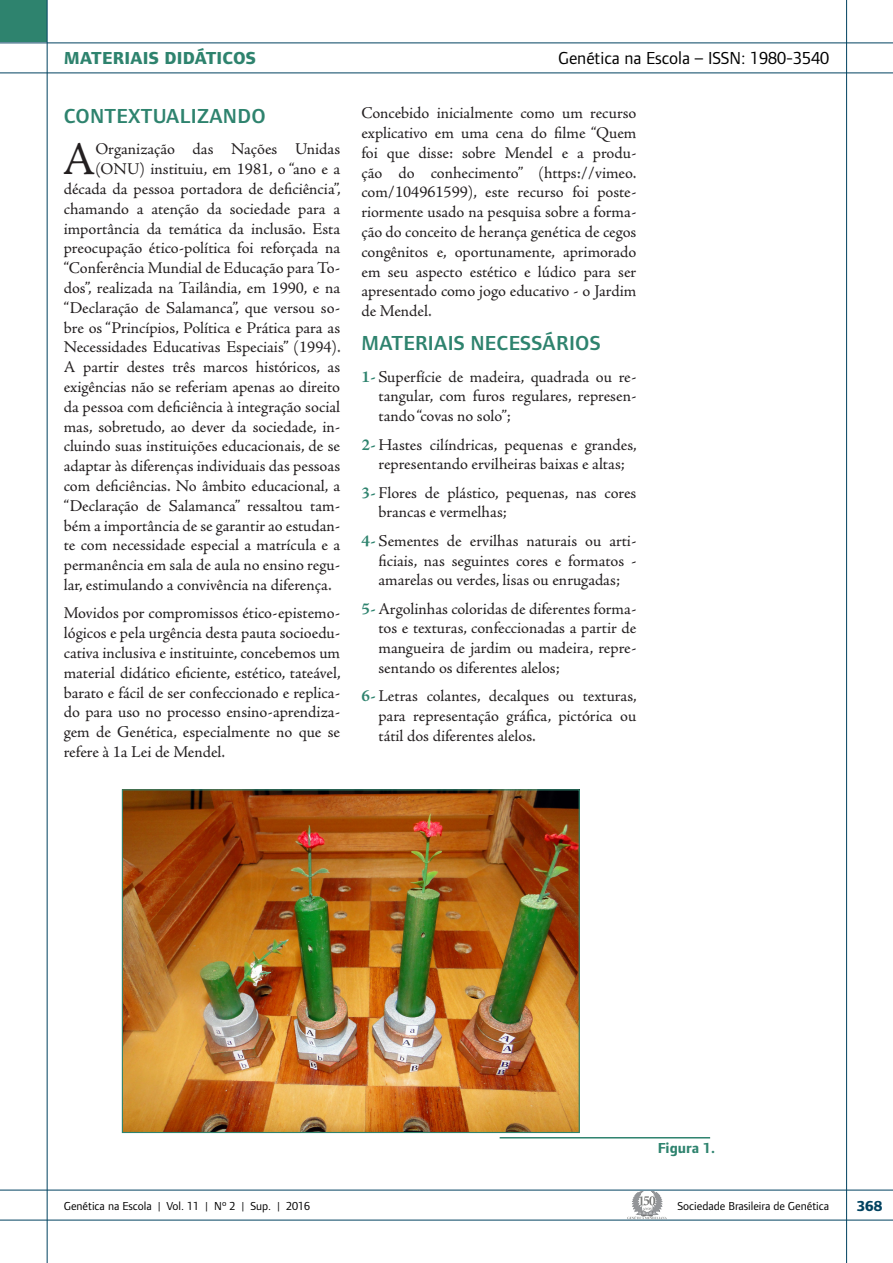
<style>
.page{position:relative;width:893px;height:1263px;background:#fff}
.page>*{position:absolute;margin:0;border:0;box-sizing:border-box;transform-origin:0 0}
.Texto{font:46.8px "Adobe Jenson Pro";color:#231f20}
.Quadro_inicial{font:600 21px "Foundry Form Sans";letter-spacing:.015em;color:#2e836e}
.t1{font:18px "Foundry Form Sans";color:#000}
.t2{font:800 18px "Foundry Form Sans";letter-spacing:.015em;color:#2e836e}
.Texto-2{font:16.5px/19.8px "Adobe Jenson Pro";color:#231f20;text-align:justify}
.Texto-3{font:700 15px "Foundry Form Sans";color:#2e836e}
.t3{font:800 15px "Foundry Form Sans";color:#014260}
.t4{font:12px "Foundry Form Sans";color:#000}
.s1{font-weight:700;color:#2e836e}
</style>
<div class="page">
<img style="left:124px;top:791px;width:454px;height:340px">
<div style="left:122px;top:789px;width:458px;height:344px;border:1px solid #2e836e"></div>
<hr style="left:500px;top:1137px;width:210px;height:1px;background:#2e836e">
<div style="left:0;top:0;width:47px;height:42px;background:#2e836e"></div>
<hr style="left:47px;top:0;width:1px;height:1263px;background:#014260">
<hr style="left:846px;top:0;width:1px;height:1263px;background:#014260">
<hr style="left:0;top:1190px;width:893px;height:1px;background:#014260">
<hr style="left:0;top:1220px;width:893px;height:1px;background:#014260">
<hr style="left:0;top:43px;width:893px;height:1px;background:#014260">
<hr style="left:0;top:73px;width:893px;height:1px;background:#014260">
<svg style="left:627px;top:1191px;width:40px;height:28px"></svg>
<p class="t2" style="left:64px;top:48px;width:194px">MATERIAIS DIDÁTICOS</p>
<p class="Quadro_inicial" style="left:64px;top:104px;width:203px">CONTEXTUALIZANDO</p>
<p class="Texto" style="left:62px;top:133px;width:35px">A</p>
<p class="Texto-2" style="left:95px;top:140px;width:246px">Organização das Nações Unidas</p>
<p class="Texto-2" style="left:95px;top:159px;width:245px">(ONU) instituiu, em 1981, o “ano e a</p>
<p class="Texto-2" style="left:64px;top:179px;width:278px">década da pessoa portadora de deficiência”,</p>
<p class="Texto-2" style="left:64px;top:199px;width:276px">chamando a atenção da sociedade para a</p>
<p class="Texto-2" style="left:64px;top:219px;width:276px">importância da temática da inclusão. Esta</p>
<p class="Texto-2" style="left:64px;top:239px;width:276px">preocupação ético-política foi reforçada na</p>
<p class="Texto-2" style="left:64px;top:258px;width:278px">“Conferência Mundial de Educação para To-</p>
<p class="Texto-2" style="left:64px;top:278px;width:276px">dos”, realizada na Tailândia, em 1990, e na</p>
<p class="Texto-2" style="left:64px;top:298px;width:278px">“Declaração de Salamanca”, que versou so-</p>
<p class="Texto-2" style="left:64px;top:318px;width:278px">bre os “Princípios, Política e Prática para as</p>
<p class="Texto-2" style="left:64px;top:338px;width:278px">Necessidades Educativas Especiais” (1994).</p>
<p class="Texto-2" style="left:64px;top:357px;width:278px">A partir destes três marcos históricos, as</p>
<p class="Texto-2" style="left:64px;top:377px;width:278px">exigências não se referiam apenas ao direito</p>
<p class="Texto-2" style="left:64px;top:397px;width:278px">da pessoa com deficiência à integração social</p>
<p class="Texto-2" style="left:64px;top:417px;width:278px">mas, sobretudo, ao dever da sociedade, in-</p>
<p class="Texto-2" style="left:64px;top:437px;width:278px">cluindo suas instituições educacionais, de se</p>
<p class="Texto-2" style="left:64px;top:456px;width:278px">adaptar às diferenças individuais das pessoas</p>
<p class="Texto-2" style="left:64px;top:476px;width:276px">com deficiências. No âmbito educacional, a</p>
<p class="Texto-2" style="left:64px;top:496px;width:278px">“Declaração de Salamanca” ressaltou tam-</p>
<p class="Texto-2" style="left:64px;top:516px;width:278px">bém a importância de se garantir ao estudan-</p>
<p class="Texto-2" style="left:64px;top:536px;width:276px">te com necessidade especial a matrícula e a</p>
<p class="Texto-2" style="left:64px;top:555px;width:278px">permanência em sala de aula no ensino regu-</p>
<p class="Texto-2" style="left:64px;top:575px;width:269px">lar, estimulando a convivência na diferença.</p>
<p class="Texto-2" style="left:64px;top:604px;width:278px">Movidos por compromissos ético-epistemo&shy;lógicos e pela urgência desta pauta socioedu&shy;cativa inclusiva e instituinte, concebemos um material didático eficiente, estético, tateável, barato e fácil de ser confeccionado e replica&shy;do para uso no processo ensino-aprendiza&shy;gem de Genética, especialmente no que se refere à 1a Lei de Mendel.</p>
<p class="t1" style="left:558px;top:48px;width:273px">Genética na Escola – ISSN: 1980-3540</p>
<p class="Texto-2" style="left:361px;top:103px;width:276px">Concebido inicialmente como um recurso explicativo em uma cena do filme “Quem foi que disse: sobre Mendel e a produ&shy;ção do conhecimento” (https://vimeo. com/104961599), este recurso foi poste&shy;riormente usado na pesquisa sobre a forma&shy;ção do conceito de herança genética de cegos congênitos e, oportunamente, aprimorado em seu aspecto estético e lúdico para ser apresentado como jogo educativo - o Jardim de Mendel.</p>
<p class="Quadro_inicial" style="left:362px;top:331px;width:241px">MATERIAIS NECESSÁRIOS</p>
<p class="Texto-2" style="left:378px;top:367px;width:259px;text-indent:-17px"><span class="s1">1-</span> Superfície de madeira, quadrada ou re&shy;tangular, com furos regulares, represen&shy;tando “covas no solo”;</p>
<p class="Texto-2" style="left:361px;top:435px;width:277px;text-align:center"><span class="s1">2-</span> Hastes cilíndricas, pequenas e grandes, representando ervilheiras baixas e altas;</p>
<p class="Texto-2" style="left:378px;top:483px;width:259px;text-indent:-17px"><span class="s1">3-</span> Flores de plástico, pequenas, nas cores brancas e vermelhas;</p>
<p class="Texto-2" style="left:378px;top:531px;width:259px;text-indent:-17px"><span class="s1">4-</span> Sementes de ervilhas naturais ou arti&shy;ficiais, nas seguintes cores e formatos - amarelas ou verdes, lisas ou enrugadas;</p>
<p class="Texto-2" style="left:378px;top:599px;width:259px;text-indent:-17px"><span class="s1">5-</span> Argolinhas coloridas de diferentes forma&shy;tos e texturas, confeccionadas a partir de mangueira de jardim ou madeira, repre&shy;sentando os diferentes alelos;</p>
<p class="Texto-2" style="left:378px;top:687px;width:260px;text-indent:-17px"><span class="s1">6-</span> Letras colantes, decalques ou texturas, para representação gráfica, pictórica ou tátil dos diferentes alelos.</p>
<p class="t4" style="left:64px;top:1199px;width:248px">Genética na Escola | Vol. 11 | Nº 2 | Sup. | 2016</p>
<p class="Texto-3" style="left:658px;top:1140px;width:59px">Figura 1.</p>
<p class="t4" style="left:677px;top:1199px;width:153px">Sociedade Brasileira de Genética</p>
<p class="t3" style="left:857px;top:1197px;width:27px">368</p>
</div>
